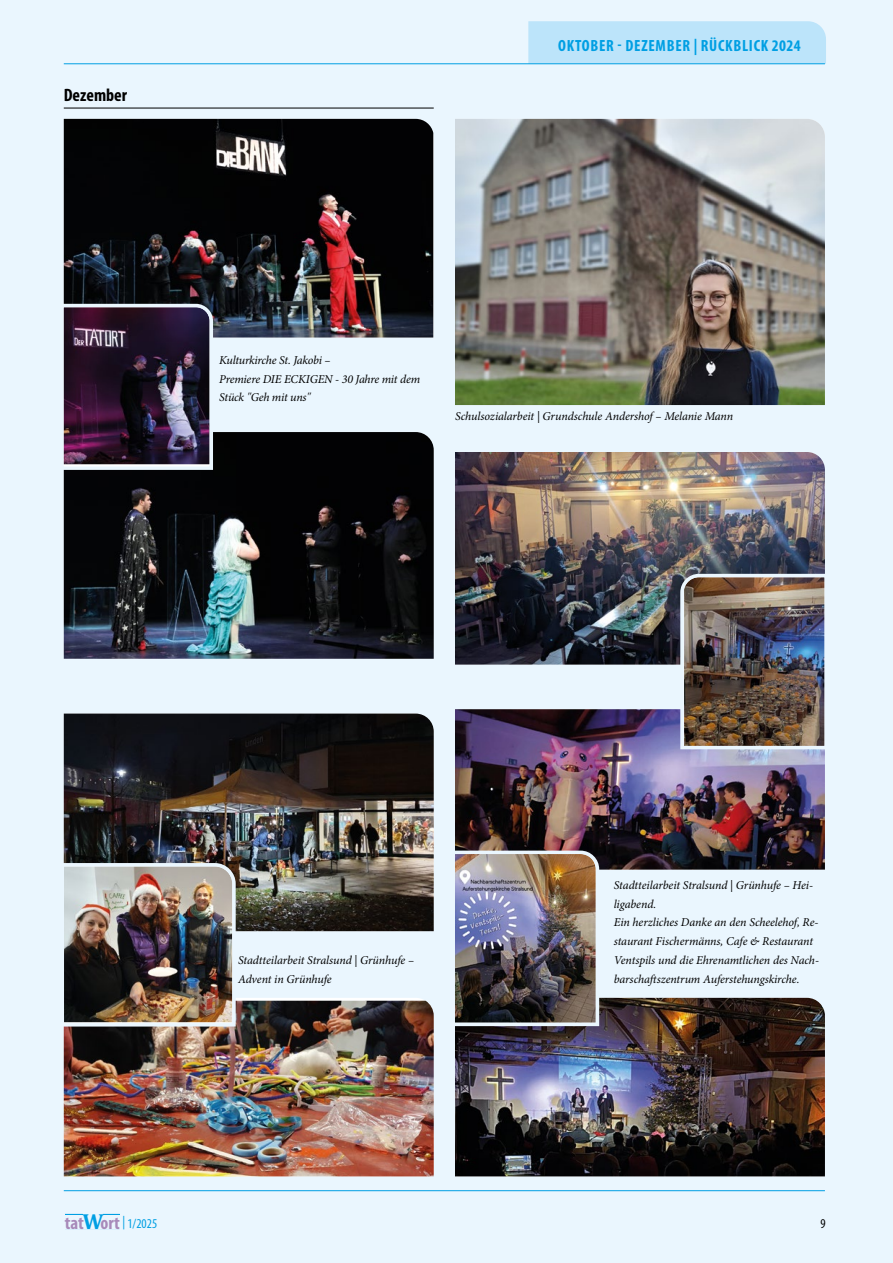
<style>
.page{position:relative;width:893px;height:1263px;background:#eaf6fe}
.page>*{position:absolute;margin:0;border:0;box-sizing:border-box;transform-origin:0 0}
.t1{font:700 condensed 18px "Myriad Pro";color:#000}
.t2{font:700 condensed 16.35px "Myriad Pro";letter-spacing:.045em;color:#009fe3}
.t3{font:condensed 13.5px "Myriad Pro";color:#009fe3}
.t4{font:condensed 13.5px "Myriad Pro";color:#000}
.t5{font:italic 12px/18.8px "Minion Pro";letter-spacing:-.01em;color:#000}
.s1{font-weight:700;font-size:18.45px;color:#a88aba}
.s2{font-family:"Cambria";font-weight:700;font-stretch:normal;font-size:21.9px}
</style>
<div class="page">
<div style="left:528px;top:21px;width:298px;height:43px;background:#bce4fa"></div>
<hr style="left:64px;top:63px;width:761px;height:1px;background:#009fe3">
<hr style="left:64px;top:1190px;width:761px;height:1px;background:#009fe3">
<svg style="left:65px;top:1214px;width:18px;height:1px"></svg>
<svg style="left:103px;top:1214px;width:17px;height:1px"></svg>
<hr style="left:64px;top:108px;width:370px;height:1px;background:#000">
<img style="left:64px;top:119px;width:369px;height:219px">
<img style="left:64px;top:432px;width:370px;height:227px">
<img style="left:63px;top:302px;width:152px;height:170px">
<img style="left:455px;top:119px;width:370px;height:286px">
<img style="left:455px;top:998px;width:370px;height:178px">
<img style="left:455px;top:452px;width:370px;height:213px">
<img style="left:455px;top:709px;width:370px;height:161px">
<img style="left:455px;top:849px;width:146px;height:179px">
<img style="left:679px;top:572px;width:146px;height:179px">
<img style="left:64px;top:713px;width:370px;height:218px">
<img style="left:64px;top:1001px;width:370px;height:175px">
<img style="left:63px;top:861px;width:174px;height:167px">
<h1 class="t1" style="left:64px;top:84px;width:65px">Dezember</h1>
<h2 class="t2" style="left:558px;top:35px;width:244px">OKTOBER - DEZEMBER | RÜCKBLICK 2024</h2>
<p class="t5" style="left:219px;top:351px;width:202px">Kulturkirche St. Jakobi –<br>Premiere DIE ECKIGEN - 30 Jahre mit dem<br>Stück "Geh mit uns"</p>
<p class="t5" style="left:455px;top:407px;width:280px">Schulsozialarbeit | Grundschule Andershof – Melanie Mann</p>
<p class="t5" style="left:238px;top:951px;width:177px">Stadtteilarbeit Stralsund | Grünhufe –<br>Advent in Grünhufe</p>
<p class="t5" style="left:614px;top:876px;width:207px">Stadtteilarbeit Stralsund | Grünhufe – Hei&shy;ligabend.<br>Ein herzliches Danke an den Scheelehof, Re&shy;staurant Fischermänns, Cafe &amp; Restaurant Ventspils und die Ehrenamtlichen des Nach&shy;barschaftszentrum Auferstehungskirche.</p>
<p class="t3" style="left:65px;top:1215px;width:94px"><span class="s1">tat</span> <span class="s2">W</span><span class="s1">ort</span> | 1/2025</p>
<p class="t4" style="left:821px;top:1215px;width:7px">9</p>
</div>
